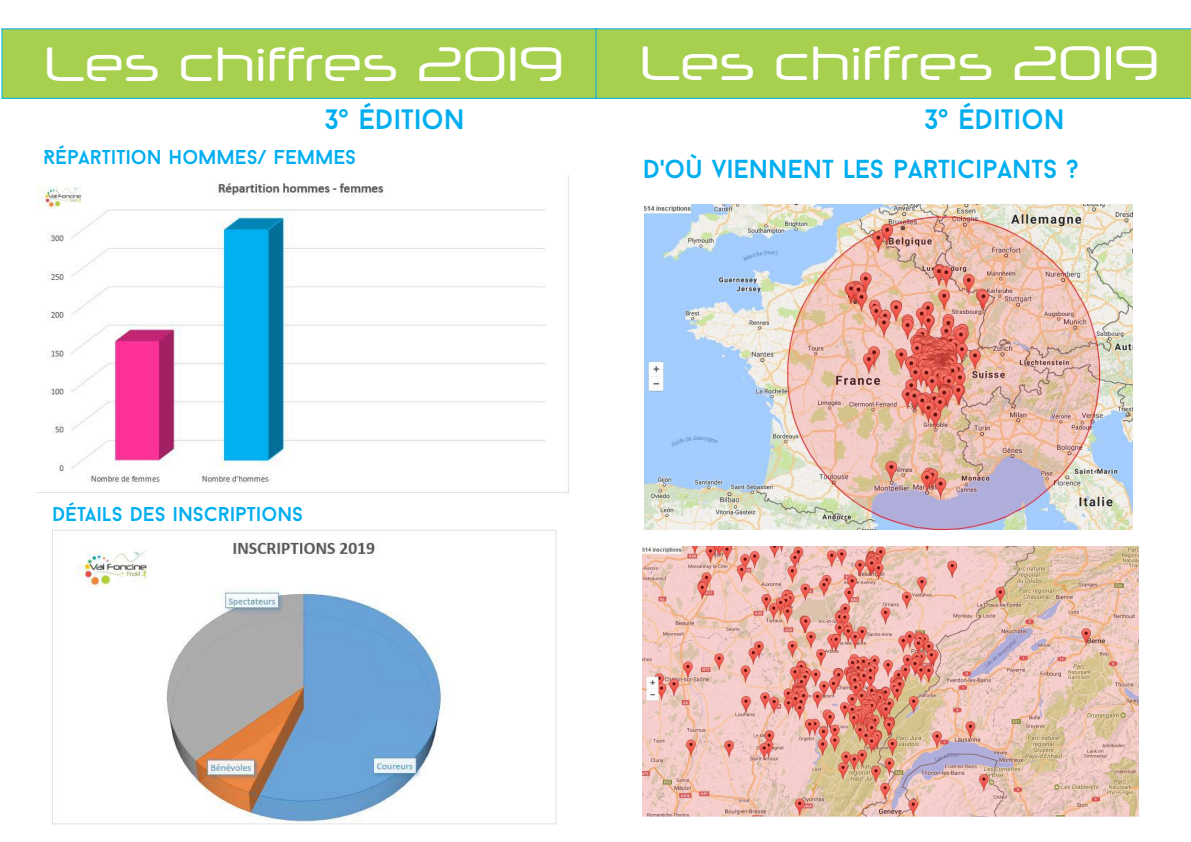
<style>
.page{position:relative;width:1191px;height:842px;background:#fff}
.page>*{position:absolute;margin:0;border:0;box-sizing:border-box;transform-origin:0 0}
.t1{font:49px "Neuropol X Rg";color:#fff}
.t2{font:28px "Baron Neue";color:#00aeef}
.t3{font:26px "Baron Neue";color:#00aeef}
.t4{font:20px "Baron Neue";color:#00aeef}
</style>
<div class="page">
<div style="left:2px;top:29px;width:595px;height:69px;background:#a7d04e"></div>
<div style="left:1px;top:28px;width:597px;height:71px;border:1px solid #00aeef"></div>
<div style="left:595px;top:28px;width:596px;height:71px;background:#a7d04e"></div>
<img style="left:643px;top:546px;width:495px;height:270px">
<img style="left:644px;top:204px;width:489px;height:325px">
<img style="left:36px;top:176px;width:533px;height:317px">
<img style="left:52px;top:529px;width:504px;height:295px">
<h1 class="t1" style="left:640px;top:33px;width:521px">Les chiffres 2019</h1>
<h1 class="t1" style="left:44px;top:34px;width:521px">Les chiffres 2019</h1>
<h2 class="t2" style="left:325px;top:101px;width:141px">3° ÉDITION</h2>
<h2 class="t2" style="left:924px;top:101px;width:141px">3° ÉDITION</h2>
<h3 class="t3" style="left:643px;top:153px;width:438px">D'OÙ VIENNENT LES PARTICIPANTS ?</h3>
<p class="t4" style="left:43px;top:144px;width:315px">RÉPARTITION HOMMES/ FEMMES</p>
<p class="t4" style="left:52px;top:501px;width:252px">DÉTAILS DES INSCRIPTIONS</p>
</div>
